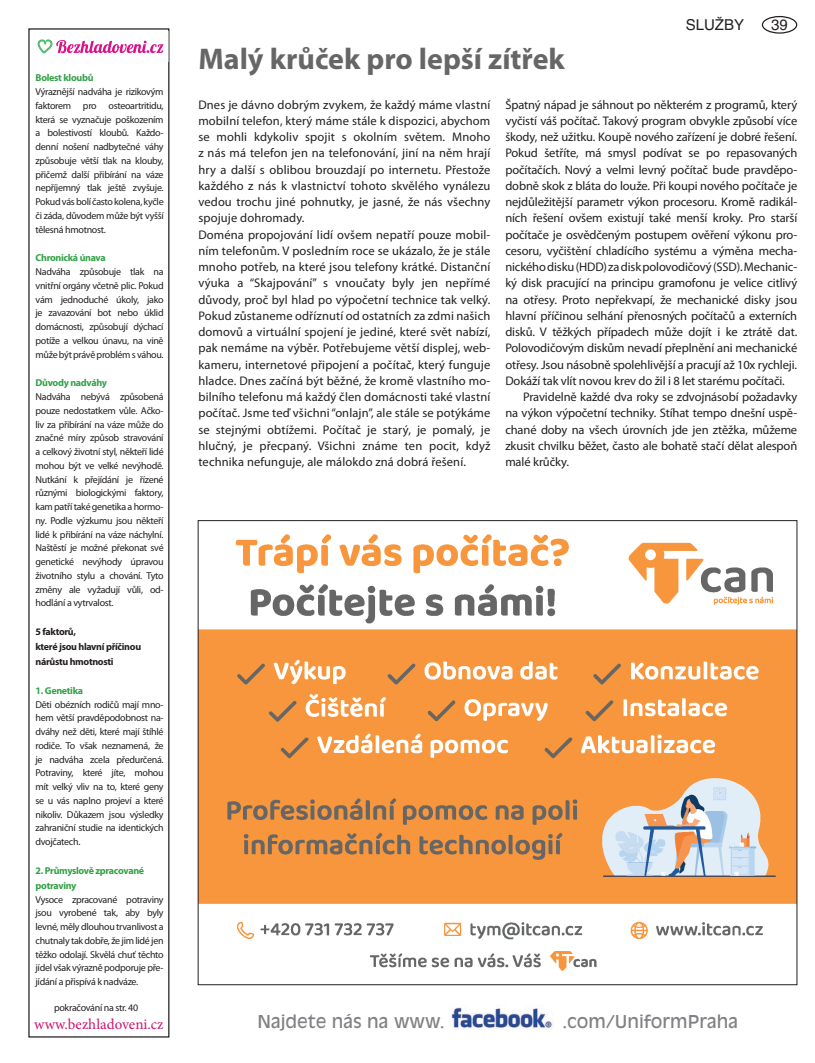
<style>
.page{position:relative;width:815px;height:1063px;background:#fff}
.page>*{position:absolute;margin:0;border:0;box-sizing:border-box;transform-origin:0 0}
.t1{font:700 30px "Myriad Pro";color:#666}
.t2{font:17.5px "Antique Olive CE";color:#808285}
.t3{font:15px "Minion Pro";color:#cb156f}
.t4{font:15px "Helvetica CE";color:#231f20}
.t5{font:12.5px/16.2px "Myriad Pro";letter-spacing:-.005em;color:#231f20}
.t6{font:10px/13.8px "Myriad Pro";letter-spacing:-.03em;color:#231f20;text-align:justify}
.t7{font:700 10px/15px "Myriad Pro";letter-spacing:-.03em;color:#34a147}
.t8{font:700 10px/15px "Myriad Pro";letter-spacing:-.03em;color:#231f20}
</style>
<div class="page">
<div style="left:762px;top:16px;width:35px;height:18px;border:1px solid #231f20;border-radius:50%"></div>
<div style="left:28px;top:28px;width:141px;height:1010px;border:1px solid #231f20"></div>
<img style="left:451px;top:1007px;width:103px;height:23px">
<img style="left:200px;top:534px;width:595px;height:437px">
<svg style="left:38px;top:40px;width:126px;height:13px"></svg>
<p class="t7" style="left:36px;top:70px;width:60px">Bolest kloubů</p>
<p class="t6" style="left:36px;top:85px;width:130px">Výraznější nadváha je rizikovým faktorem pro osteoartritidu, která se vyznačuje poškozením a bolestivostí kloubů. Každo&shy;denní nošení nadbytečné váhy způsobuje větší tlak na klouby, přičemž další přibírání na váze nepříjemný tlak ještě zvyšuje.<br>Pokud vás bolí často kolena, kyčle či záda, důvodem může být vyšší tělesná hmotnost.</p>
<p class="t7" style="left:36px;top:250px;width:72px">Chronická únava</p>
<p class="t6" style="left:36px;top:265px;width:130px">Nadváha způsobuje tlak na vnitřní orgány včetně plic. Pokud vám jednoduché úkoly, jako je zavazování bot nebo úklid domácnosti, způsobují dýchací potíže a velkou únavu, na vině může být právě problém s váhou.</p>
<p class="t7" style="left:36px;top:375px;width:73px">Důvody nadváhy</p>
<p class="t6" style="left:36px;top:390px;width:130px">Nadváha nebývá způsobená pouze nedostatkem vůle. Ačko&shy;liv za přibírání na váze může do značné míry způsob stravování a celkový životní styl, někteří lidé mohou být ve velké nevýhodě.<br>Nutkání k přejídání je řízené různými biologickými faktory, kam patří také genetika a hormo&shy;ny. Podle výzkumu jsou někteří lidé k přibírání na váze náchylní.<br>Naštěstí je možné překonat své genetické nevýhody úpravou životního stylu a chování. Tyto změny ale vyžadují vůli, od&shy;hodlání a vytrvalost.</p>
<p class="t8" style="left:36px;top:624px;width:107px">5 faktorů,<br>které jsou hlavní příčinou nárůstu hmotnosti</p>
<p class="t7" style="left:36px;top:683px;width:49px">1. Genetika</p>
<p class="t6" style="left:36px;top:697px;width:130px">Děti obézních rodičů mají mno&shy;hem větší pravděpodobnost na&shy;dváhy než děti, které mají štíhlé rodiče. To však neznamená, že je nadváha zcela předurčená.<br>Potraviny, které jíte, mohou mít velký vliv na to, které geny se u vás naplno projeví a které nikoliv. Důkazem jsou výsledky zahraniční studie na identických dvojčatech.</p>
<p class="t7" style="left:36px;top:863px;width:110px">2. Průmyslově zpracované potraviny</p>
<p class="t6" style="left:36px;top:892px;width:130px">Vysoce zpracované potraviny jsou vyrobené tak, aby byly levné, měly dlouhou trvanlivost a chutnaly tak dobře, že jim lidé jen těžko odolají. Skvělá chuť těchto jídel však výrazně podporuje pře&shy;jídání a přispívá k nadváze.</p>
<p class="t3" style="left:34px;top:1014px;width:131px">www.bezhladoveni.cz</p>
<p class="t6" style="left:54px;top:1001px;width:86px">pokračování na str. 40</p>
<h1 class="t1" style="left:198px;top:39px;width:368px">Malý krůček pro lepší zítřek</h1>
<p class="t4" style="left:686px;top:16px;width:60px">SLUŽBY</p>
<p class="t4" style="left:771px;top:16px;width:18px">39</p>
<p class="t5" style="left:198px;top:96px;width:293px">Dnes je dávno dobrým zvykem, že každý máme vlastní mobilní telefon, který máme stále k dispozici, abychom se mohli kdykoliv spojit s okolním světem. Mnoho z nás má telefon jen na telefonování, jiní na něm hrají hry a další s oblibou brouzdají po internetu. Přestože každého z nás k vlastnictví tohoto skvělého vynálezu vedou trochu jiné pohnutky, je jasné, že nás všechny spojuje dohromady.<br>Doména propojování lidí ovšem nepatří pouze mobil&shy;ním telefonům. V posledním roce se ukázalo, že je stále mnoho potřeb, na které jsou telefony krátké. Distanční výuka a “Skajpování” s vnoučaty byly jen nepřímé důvody, proč byl hlad po výpočetní technice tak velký.<br>Pokud zůstaneme odříznutí od ostatních za zdmi našich domovů a virtuální spojení je jediné, které svět nabízí, pak nemáme na výběr. Potřebujeme větší displej, web&shy;kameru, internetové připojení a počítač, který funguje hladce. Dnes začíná být běžné, že kromě vlastního mo&shy;bilního telefonu má každý člen domácnosti také vlastní počítač. Jsme teď všichni “onlajn”, ale stále se potýkáme se stejnými obtížemi. Počítač je starý, je pomalý, je hlučný, je přecpaný. Všichni známe ten pocit, když technika nefunguje, ale málokdo zná dobrá řešení.</p>
<p class="t5" style="left:505px;top:96px;width:293px">Špatný nápad je sáhnout po některém z programů, který</p>
<p class="t5" style="left:505px;top:112px;width:293px">vyčistí váš počítač. Takový program obvykle způsobí více</p>
<p class="t5" style="left:505px;top:129px;width:293px">škody, než užitku. Koupě nového zařízení je dobré řešení.</p>
<p class="t5" style="left:505px;top:145px;width:293px">Pokud šetříte, má smysl podívat se po repasovaných</p>
<p class="t5" style="left:505px;top:161px;width:293px">počítačích. Nový a velmi levný počítač bude pravděpo-</p>
<p class="t5" style="left:505px;top:177px;width:293px">dobně skok z bláta do louže. Při koupi nového počítače je</p>
<p class="t5" style="left:505px;top:194px;width:293px">nejdůležitější parametr výkon procesoru. Kromě radikál-</p>
<p class="t5" style="left:505px;top:210px;width:293px">ních řešení ovšem existují také menší kroky. Pro starší</p>
<p class="t5" style="left:505px;top:226px;width:293px">počítače je osvědčeným postupem ověření výkonu pro-</p>
<p class="t5" style="left:505px;top:242px;width:293px">cesoru, vyčištění chladícího systému a výměna mecha-</p>
<p class="t5" style="left:505px;top:259px;width:293px">nického disku (HDD) za disk polovodičový (SSD). Mechanic-</p>
<p class="t5" style="left:505px;top:275px;width:293px">ký disk pracující na principu gramofonu je velice citlivý</p>
<p class="t5" style="left:505px;top:291px;width:293px">na otřesy. Proto nepřekvapí, že mechanické disky jsou</p>
<p class="t5" style="left:505px;top:307px;width:293px">hlavní příčinou selhání přenosných počítačů a externích</p>
<p class="t5" style="left:505px;top:324px;width:293px">disků. V těžkých případech může dojít i ke ztrátě dat.</p>
<p class="t5" style="left:505px;top:340px;width:293px">Polovodičovým diskům nevadí přeplnění ani mechanické</p>
<p class="t5" style="left:505px;top:356px;width:293px">otřesy. Jsou násobně spolehlivější a pracují až 10x rychleji.</p>
<p class="t5" style="left:505px;top:372px;width:281px">Dokáží tak vlít novou krev do žil i 8 let starému počítači.</p>
<p class="t5" style="left:523px;top:389px;width:276px">Pravidelně každé dva roky se zdvojnásobí požadavky</p>
<p class="t5" style="left:505px;top:405px;width:293px">na výkon výpočetní techniky. Stíhat tempo dnešní uspě-</p>
<p class="t5" style="left:505px;top:421px;width:293px">chané doby na všech úrovních jde jen ztěžka, můžeme</p>
<p class="t5" style="left:505px;top:437px;width:293px">zkusit chvilku běžet, často ale bohatě stačí dělat alespoň</p>
<p class="t5" style="left:505px;top:454px;width:65px">malé krůčky.</p>
<h2 class="t2" style="left:257px;top:1012px;width:189px">Najdete nás na www.</h2>
<h2 class="t2" style="left:562px;top:1012px;width:177px">.com/UniformPraha</h2>
</div>
